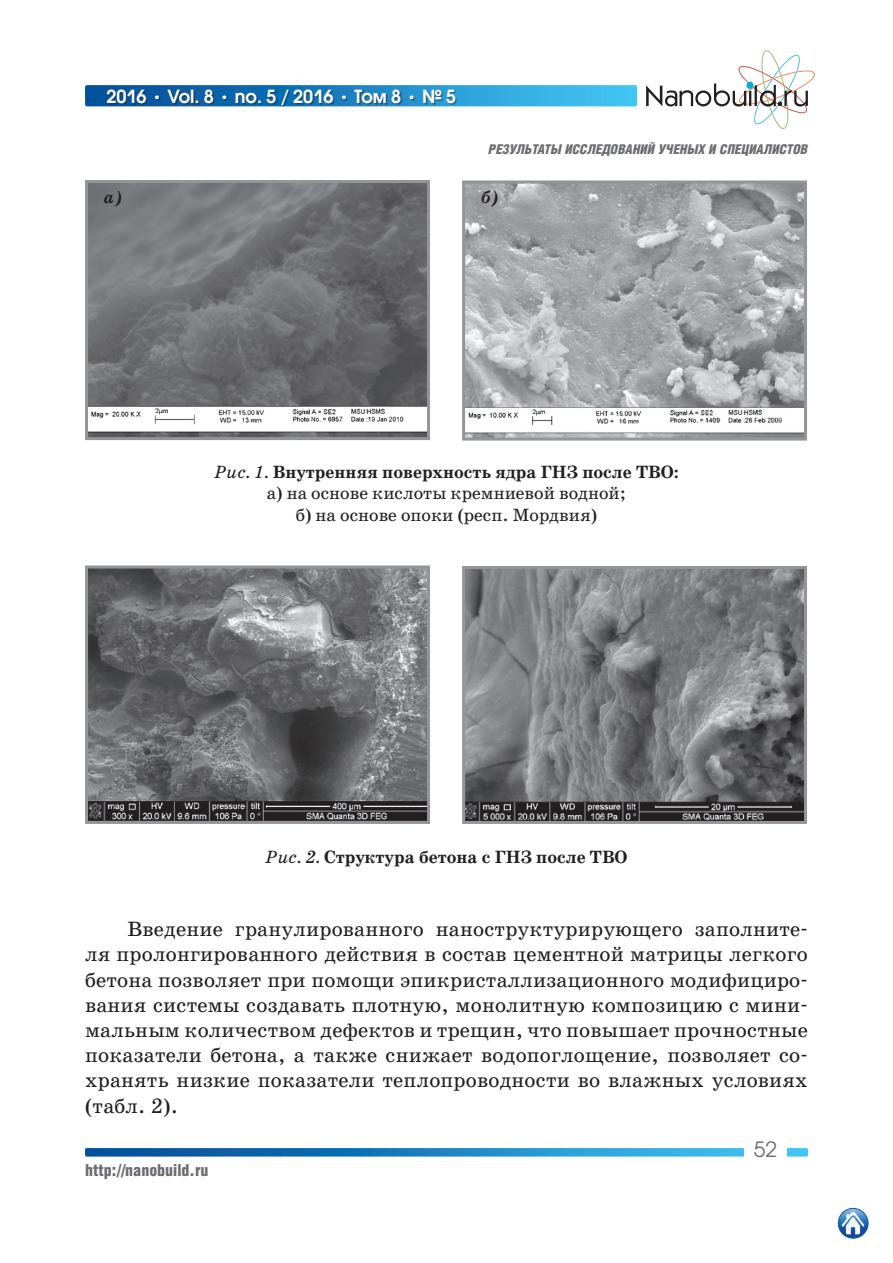
<style>
.page{position:relative;width:893px;height:1263px;background:#fff}
.page>*{position:absolute;margin:0;border:0;box-sizing:border-box;transform-origin:0 0}
.t1{font:21px/25.2px "School Book C";letter-spacing:.01em;color:#231f20;text-align:justify}
.t2{font:21px "Avant Garde Gothic C";color:#6c6d70}
.t3{font:18px/21.6px "School Book C";color:#231f20;text-align:center}
.t4{font:700 18px "School Book C";color:#231f20}
.t5{font:600 18px "Avant Garde Gothic C";color:#fff}
.t6{font:italic 700 18px "School Book C";color:#231f20}
.t7{font:900 16.5px "Helios Cond";color:#6c6d70}
.t8{font:italic 900 13.5px "Helios Cond";color:#6c6d70}
.s1{font-family:"School Book C";font-weight:700}
.s2{font-style:italic}
.s3{font-weight:700}
.s4{font-weight:400;font-style:italic}
</style>
<div class="page">
<svg style="left:85px;top:1148px;width:723px;height:8px;background:#1e84c3"></svg>
<div style="left:744px;top:1137px;width:43px;height:19px;background:#fff"></div>
<div style="left:85px;top:85px;width:552px;height:21px;background:linear-gradient(to right,#004694,#42c8f6);border-radius:2px"></div>
<div style="left:108px;top:90px;width:349px;height:17px;background:#231f20;opacity:.5"></div>
<svg style="left:646px;top:50px;width:169px;height:79px"></svg>
<img style="left:838px;top:1208px;width:30px;height:30px;border-radius:15px">
<div style="left:838px;top:1208px;width:30px;height:30px;border:1px solid #015ca3;border-radius:50%"></div>
<img style="left:89px;top:184px;width:337px;height:252px">
<div style="left:85px;top:180px;width:345px;height:260px;border:3px solid #939598"></div>
<img style="left:89px;top:569px;width:337px;height:251px">
<div style="left:85px;top:565px;width:345px;height:259px;border:3px solid #939598"></div>
<img style="left:466px;top:184px;width:337px;height:253px">
<div style="left:462px;top:180px;width:345px;height:261px;border:3px solid #939598"></div>
<img style="left:466px;top:570px;width:337px;height:250px">
<div style="left:462px;top:566px;width:345px;height:258px;border:3px solid #939598"></div>
<p class="t5" style="left:106px;top:85px;width:351px">2016 <span class="s1">•</span> Vol. 8 <span class="s1">•</span> no. 5 / 2016 <span class="s1">•</span> Том 8 <span class="s1">•</span> № 5</p>
<p class="t8" style="left:489px;top:142px;width:321px">РЕЗУЛЬТАТЫ ИССЛЕДОВАНИЙ УЧЕНЫХ И СПЕЦИАЛИСТОВ</p>
<p class="t6" style="left:104px;top:187px;width:21px">а)</p>
<p class="t6" style="left:481px;top:187px;width:21px">б)</p>
<p class="t3" style="left:214px;top:461px;width:466px"><span class="s2">Рис. 1.</span> <span class="s3">Внутренняя поверхность ядра ГНЗ после ТВО: </span>а) на основе кислоты кремниевой водной;<br>б) на основе опоки (респ. Мордвия)</p>
<p class="t4" style="left:265px;top:847px;width:364px"><span class="s4">Рис. 2.</span> Структура бетона с ГНЗ после ТВО</p>
<p class="t1" style="left:85px;top:917px;width:724px;text-indent:43px">Введение гранулированного наноструктурирующего заполните&shy;ля пролонгированного действия в состав цементной матрицы легкого бетона позволяет при помощи эпикристаллизационного модифициро&shy;вания системы создавать плотную, монолитную композицию с мини&shy;мальным количеством дефектов и трещин, что повышает прочностные показатели бетона, а также снижает водопоглощение, позволяет со&shy;хранять низкие показатели теплопроводности во влажных условиях (табл. 2).</p>
<p class="t7" style="left:85px;top:1161px;width:125px">http://nanobuild.ru</p>
<p class="t2" style="left:754px;top:1136px;width:25px">52</p>
</div>
